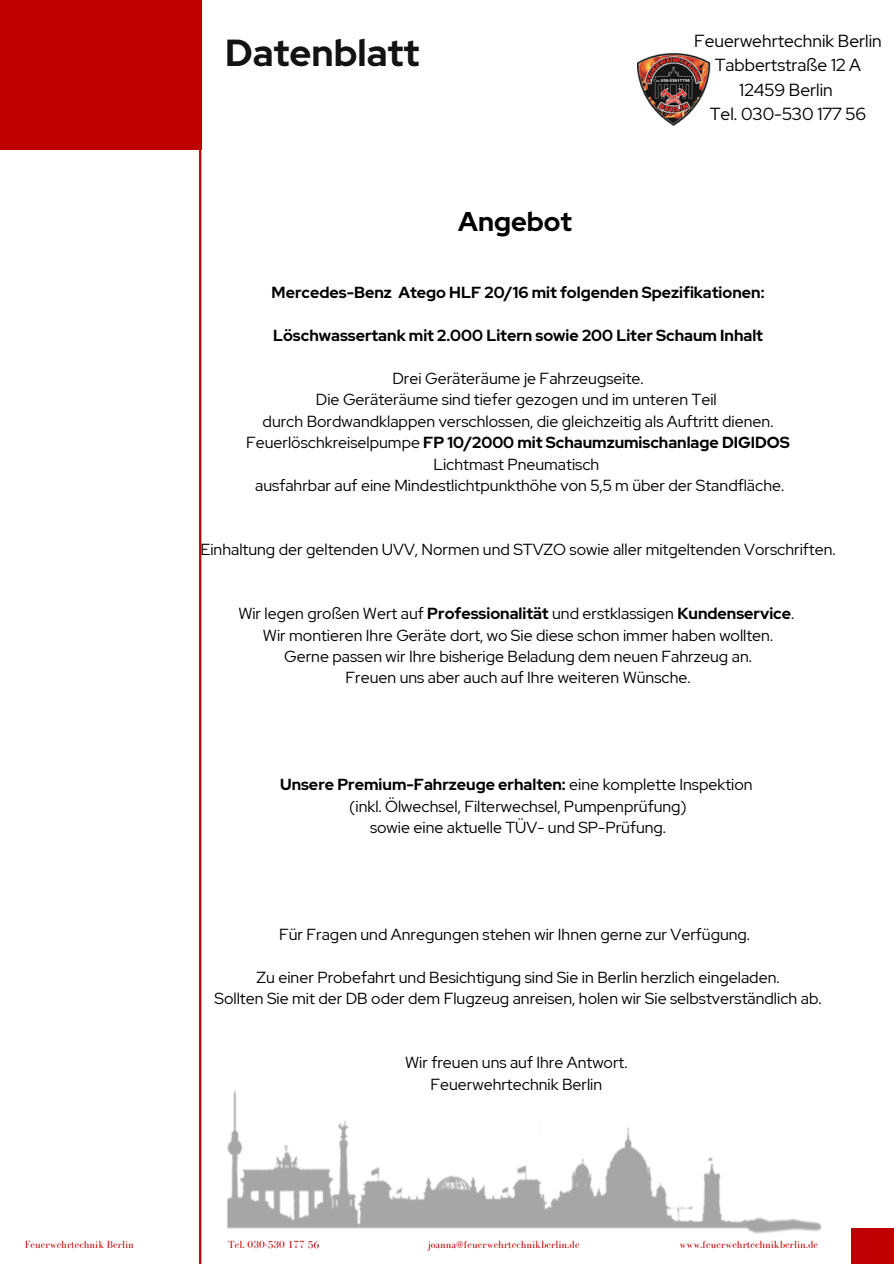
<style>
.page{position:relative;width:894px;height:1264px;background:#fff}
.page>*{position:absolute;margin:0;border:0;box-sizing:border-box;transform-origin:0 0}
.t1{font:700 37.5px "Red Hat Display";color:#131313}
.t2{font:700 27px "Red Hat Display";color:#000}
.t3{font:17.4px/24.3px "Red Hat Display";color:#000;text-align:center}
.t4{font:15.9px/21.3px "Red Hat Display";color:#000;text-align:center}
.t5{font:700 15.9px "Red Hat Display";color:#000}
.t6{font:10.65px "Bodoni FLF";color:#bd0000}
.s1{font-weight:700}
</style>
<div class="page">
<div style="left:0;top:0;width:201px;height:149px;background:#bd0000"></div>
<div style="left:850px;top:1227px;width:43px;height:36px;background:#bd0000"></div>
<img style="left:637px;top:54px;width:73px;height:72px">
<hr style="left:199px;top:126px;width:2px;height:1137px;background:#bd0000">
<img style="left:199px;top:1084px;width:687px;height:155px">
<h1 class="t1" style="left:225px;top:28px;width:196px">Datenblatt</h1>
<p class="t2" style="left:458px;top:203px;width:115px">Angebot</p>
<p class="t3" style="left:694px;top:29px;width:189px">Feuerwehrtechnik Berlin<br>Tabbertstraße 12 A<br>12459 Berlin<br>Tel. 030-530 177 56</p>
<h2 class="t5" style="left:271px;top:282px;width:494px">Mercedes-Benz Atego HLF 20/16 mit folgenden Spezifikationen:</h2>
<h3 class="t5" style="left:273px;top:325px;width:491px">Löschwassertank mit 2.000 Litern sowie 200 Liter Schaum Inhalt</h3>
<h3 class="t4" style="left:246px;top:367px;width:545px">Drei Geräteräume je Fahrzeugseite.<br>Die Geräteräume sind tiefer gezogen und im unteren Teil<br>durch Bordwandklappen verschlossen, die gleichzeitig als Auftritt dienen.<br>Feuerlöschkreiselpumpe <span class="s1">FP 10/2000 mit Schaumzumischanlage DIGIDOS </span>Lichtmast Pneumatisch<br>ausfahrbar auf eine Mindestlichtpunkthöhe von 5,5 m über der Standfläche.</h3>
<h4 class="t4" style="left:200px;top:538px;width:636px">Einhaltung der geltenden UVV, Normen und STVZO sowie aller mitgeltenden Vorschriften.</h4>
<h4 class="t4" style="left:238px;top:603px;width:557px">Wir legen großen Wert auf <span class="s1">Professionalität</span> und erstklassigen <span class="s1">Kundenservice</span>.<br>Wir montieren Ihre Geräte dort, wo Sie diese schon immer haben wollten.<br>Gerne passen wir Ihre bisherige Beladung dem neuen Fahrzeug an.<br>Freuen uns aber auch auf Ihre weiteren Wünsche.</h4>
<h4 class="t4" style="left:280px;top:774px;width:474px"><span class="s1">Unsere Premium-Fahrzeuge erhalten:</span> eine komplette Inspektion (inkl. Ölwechsel, Filterwechsel, Pumpenprüfung)<br>sowie eine aktuelle TÜV- und SP-Prüfung.</h4>
<h4 class="t4" style="left:279px;top:923px;width:472px">Für Fragen und Anregungen stehen wir Ihnen gerne zur Verfügung.</h4>
<h4 class="t4" style="left:256px;top:966px;width:524px">Zu einer Probefahrt und Besichtigung sind Sie in Berlin herzlich eingeladen.</h4>
<h4 class="t4" style="left:214px;top:987px;width:608px">Sollten Sie mit der DB oder dem Flugzeug anreisen, holen wir Sie selbstverständlich ab.</h4>
<h4 class="t4" style="left:405px;top:1051px;width:224px">Wir freuen uns auf Ihre Antwort.</h4>
<h4 class="t4" style="left:430px;top:1073px;width:173px">Feuerwehrtechnik Berlin</h4>
<h4 class="t6" style="left:25px;top:1238px;width:111px">Feuerwehrtechnik Berlin</h4>
<h4 class="t6" style="left:228px;top:1238px;width:92px">Tel. 030-530 177 56</h4>
<h4 class="t6" style="left:427px;top:1238px;width:153px">joanna@feuerwehrtechnikberlin.de</h4>
<h4 class="t6" style="left:679px;top:1238px;width:140px">www.feuerwehrtechnikberlin.de</h4>
</div>
